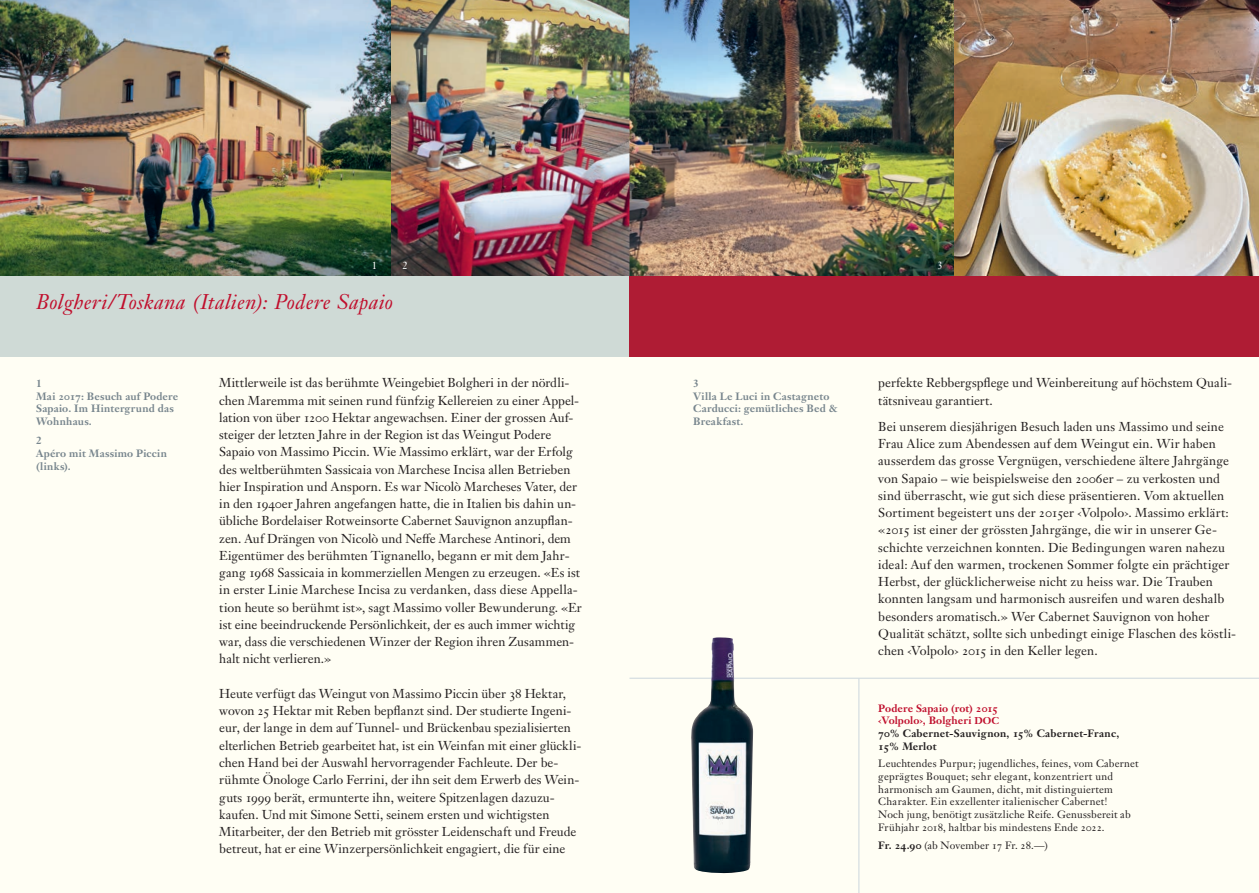
<style>
.page{position:relative;width:1259px;height:893px;background:#fff}
.page>*{position:absolute;margin:0;border:0;box-sizing:border-box;transform-origin:0 0}
.t1{font:italic 21px "Janson Text LT Pro";letter-spacing:.015em;color:#c00f2d}
.t2{font:12.75px/17.2px "Janson Text LT Pro";letter-spacing:.005em;color:#231f20}
.t3{font:10.5px/12.8px "Janson Text LT Pro";letter-spacing:.02em;color:#231f20}
.t4{font:700 10.5px/12.8px "Janson Text LT Pro";letter-spacing:.02em;color:#77858d}
.t5{font:700 10.5px/12.8px "Janson Text LT Pro";letter-spacing:.015em;color:#231f20}
.t6{font:10.5px "Janson Text LT Pro";color:#fff}
.s1{color:#c00f2d}
.s2{font-size:9.75px;color:#c00f2d}
.s3{font-weight:700}
</style>
<div class="page">
<div style="left:629px;top:0;width:630px;height:893px;background:#fffef4"></div>
<div style="left:0;top:0;width:629px;height:893px;background:#fffef4"></div>
<hr style="left:629px;top:678px;width:630px;height:1px;background:#cbd6dd">
<hr style="left:858px;top:679px;width:1px;height:214px;background:#cbd6dd">
<img style="left:390px;top:0;width:239px;height:276px">
<img style="left:0;top:0;width:390px;height:276px">
<img style="left:629px;top:0;width:326px;height:276px">
<img style="left:955px;top:0;width:304px;height:276px">
<img style="left:690px;top:637px;width:63px;height:236px">
<div style="left:0;top:276px;width:629px;height:81px;background:#cfdad6"></div>
<div style="left:629px;top:276px;width:630px;height:81px;background:#af1c34"></div>
<p class="t6" style="left:372px;top:258px;width:7px">1</p>
<p class="t6" style="left:403px;top:258px;width:7px">2</p>
<p class="t6" style="left:937px;top:258px;width:7px">3</p>
<h1 class="t1" style="left:36px;top:289px;width:358px">Bolgheri/Toskana (Italien): Podere Sapaio</h1>
<p class="t4" style="left:36px;top:377px;width:144px">1<br>Mai 2017: Besuch auf Podere<br>Sapaio. Im Hintergrund das<br>Wohnhaus.</p>
<p class="t4" style="left:36px;top:434px;width:132px">2<br>Apéro mit Massimo Piccin (links).</p>
<p class="t2" style="left:219px;top:374px;width:364px">Mittlerweile ist das berühmte Weingebiet Bolgheri in der nördli&shy;chen Maremma mit seinen rund fünfzig Kellereien zu einer Appel&shy;lation von über 1200 Hektar angewachsen. Einer der grossen Auf&shy;steiger der letzten Jahre in der Region ist das Weingut Podere Sapaio von Massimo Piccin. Wie Massimo erklärt, war der Erfolg des weltberühmten Sassicaia von Marchese Incisa allen Betrieben hier Inspiration und Ansporn. Es war Nicolò Marcheses Vater, der in den 1940er Jahren angefangen hatte, die in Italien bis dahin un&shy;übliche Bordelaiser Rotweinsorte Cabernet Sauvignon anzupflan&shy;zen. Auf Drängen von Nicolò und Neffe Marchese Antinori, dem Eigentümer des berühmten Tignanello, begann er mit dem Jahr&shy;gang 1968 Sassicaia in kommerziellen Mengen zu erzeugen. «Es ist in erster Linie Marchese Incisa zu verdanken, dass diese Appella&shy;tion heute so berühmt ist», sagt Massimo voller Bewunderung. «Er ist eine beeindruckende Persönlichkeit, der es auch immer wichtig war, dass die verschiedenen Winzer der Region ihren Zusammen&shy;halt nicht verlieren.»</p>
<p class="t2" style="left:219px;top:685px;width:363px">Heute verfügt das Weingut von Massimo Piccin über 38 Hektar, wovon 25 Hektar mit Reben bepflanzt sind. Der studierte Ingeni&shy;eur, der lange in dem auf Tunnel- und Brückenbau spezialisierten elterlichen Betrieb gearbeitet hat, ist ein Weinfan mit einer glückli&shy;chen Hand bei der Auswahl hervorragender Fachleute. Der be&shy;rühmte Önologe Carlo Ferrini, der ihn seit dem Erwerb des Wein&shy;guts 1999 berät, ermunterte ihn, weitere Spitzenlagen dazuzu&shy;kaufen. Und mit Simone Setti, seinem ersten und wichtigsten Mitarbeiter, der den Betrieb mit grösster Leidenschaft und Freude betreut, hat er eine Winzerpersönlichkeit engagiert, die für eine</p>
<p class="t4" style="left:693px;top:377px;width:146px">3<br>Villa Le Luci in Castagneto<br>Carducci: gemütliches Bed &amp;<br>Breakfast.</p>
<p class="t2" style="left:878px;top:374px;width:355px">perfekte Rebbergspflege und Weinbereitung auf höchstem Quali&shy;tätsniveau garantiert.</p>
<p class="t2" style="left:878px;top:418px;width:359px">Bei unserem diesjährigen Besuch laden uns Massimo und seine Frau Alice zum Abendessen auf dem Weingut ein. Wir haben ausserdem das grosse Vergnügen, verschiedene ältere Jahrgänge von Sapaio – wie beispielsweise den 2006er – zu verkosten und sind überrascht, wie gut sich diese präsentieren. Vom aktuellen Sortiment begeistert uns der 2015er ‹Volpolo›. Massimo erklärt: «2015 ist einer der grössten Jahrgänge, die wir in unserer Ge&shy;schichte verzeichnen konnten. Die Bedingungen waren nahezu ideal: Auf den warmen, trockenen Sommer folgte ein prächtiger Herbst, der glücklicherweise nicht zu heiss war. Die Trauben konnten langsam und harmonisch ausreifen und waren deshalb besonders aromatisch.» Wer Cabernet Sauvignon von hoher Qualität schätzt, sollte sich unbedingt einige Flaschen des köstli&shy;chen ‹Volpolo› 2015 in den Keller legen.</p>
<p class="t5" style="left:878px;top:701px;width:242px"><span class="s1">Podere Sapaio (rot) 2015<br>‹Volpolo›, Bolgheri</span> <span class="s2">DOC<br></span>70% Cabernet-Sauvignon, 15% Cabernet-Franc,<br>15% Merlot</p>
<p class="t3" style="left:878px;top:757px;width:262px">Leuchtendes Purpur; jugendliches, feines, vom Cabernet geprägtes Bouquet; sehr elegant, konzentriert und harmonisch am Gaumen, dicht, mit distinguiertem Charakter. Ein exzellenter italienischer Cabernet!<br>Noch jung, benötigt zusätzliche Reife. Genussbereit ab Frühjahr 2018, haltbar bis mindestens Ende 2022.</p>
<p class="t3" style="left:878px;top:839px;width:171px"><span class="s3">Fr. 24.90</span> (ab November 17 Fr. 28.—)</p>
</div>
